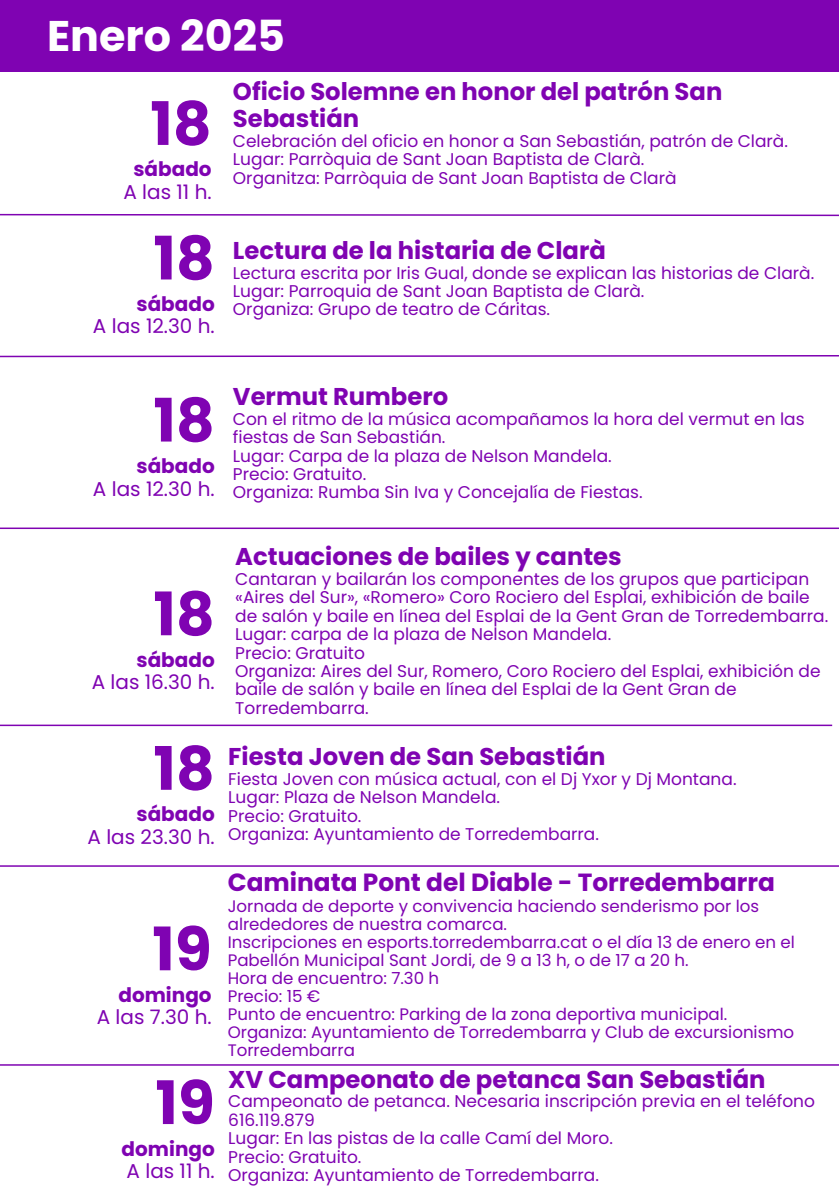
<style>
.page{position:relative;width:839px;height:1191px;background:#fff}
.page>*{position:absolute;margin:0;border:0;box-sizing:border-box;transform-origin:0 0}
.t1{font:700 60px "Poppins";color:#7f03b2}
.t2{font:700 42.8px "Poppins";color:#fff}
.t3{font:700 24.8px "Poppins";color:#7f03b2}
.t4{font:700 24.2px/27px "Poppins";color:#7f03b2}
.t5{font:20px/22.4px "Poppins";color:#7f03b2;text-align:right}
.t6{font:17px/18.4px "Poppins";color:#7f03b2}
.t7{font:16.6px/18px "Poppins";color:#7f03b2}
.s1{font-weight:700}
</style>
<div class="page">
<div style="left:0;top:0;width:838px;height:71px;background:#7f03b2"></div>
<hr style="left:0;top:528px;width:838px;height:1px;background:#7f03b2">
<svg style="left:0;top:355px;width:838px;height:3px"></svg>
<svg style="left:0;top:213px;width:838px;height:4px"></svg>
<hr style="left:0;top:725px;width:832px;height:1px;background:#7f03b2">
<hr style="left:0;top:865px;width:838px;height:2px;background:#7f03b2">
<hr style="left:0;top:1064px;width:838px;height:2px;background:#7f03b2">
<h1 class="t2" style="left:47px;top:6px;width:239px">Enero 2025</h1>
<p class="t1" style="left:150px;top:82px;width:63px">18</p>
<p class="t5" style="left:123px;top:158px;width:90px;text-align:center"><span class="s1">sábado<br></span>A las 11 h.</p>
<h2 class="t1" style="left:153px;top:216px;width:63px">18</h2>
<h2 class="t5" style="left:93px;top:293px;width:123px"><span class="s1">sábado<br></span>A las 12.30 h.</h2>
<p class="t4" style="left:233px;top:78px;width:491px">Oficio Solemne en honor del patrón San<br>Sebastián</p>
<p class="t6" style="left:233px;top:132px;width:556px">Celebración del oficio en honor a San Sebastián, patrón de Clarà.</p>
<p class="t6" style="left:233px;top:150px;width:413px">Lugar: Parròquia de Sant Joan Baptista de Clarà.</p>
<p class="t6" style="left:233px;top:169px;width:445px">Organitza: Parròquia de Sant Joan Baptista de Clarà</p>
<p class="t4" style="left:233px;top:237px;width:374px">Lectura de la histaria de Clarà</p>
<p class="t6" style="left:233px;top:263px;width:583px">Lectura escrita por Iris Gual, donde se explican las historias de Clarà.</p>
<p class="t6" style="left:233px;top:282px;width:413px">Lugar: Parroquia de Sant Joan Baptista de Clarà.</p>
<p class="t6" style="left:233px;top:300px;width:319px">Organiza: Grupo de teatro de Cáritas.</p>
<p class="t1" style="left:153px;top:379px;width:63px">18</p>
<p class="t5" style="left:93px;top:455px;width:123px"><span class="s1">sábado<br></span>A las 12.30 h.</p>
<h2 class="t4" style="left:233px;top:383px;width:217px">Vermut Rumbero</h2>
<p class="t6" style="left:233px;top:410px;width:573px">Con el ritmo de la música acompañamos la hora del vermut en las fiestas de San Sebastián.</p>
<p class="t6" style="left:233px;top:446px;width:380px">Lugar: Carpa de la plaza de Nelson Mandela.</p>
<p class="t6" style="left:233px;top:465px;width:135px">Precio: Gratuito.</p>
<p class="t6" style="left:233px;top:483px;width:411px">Organiza: Rumba Sin Iva y Concejalía de Fiestas.</p>
<p class="t1" style="left:153px;top:572px;width:63px">18</p>
<p class="t5" style="left:92px;top:649px;width:124px"><span class="s1">sábado<br></span>A las 16.30 h.</p>
<p class="t1" style="left:153px;top:727px;width:63px">18</p>
<p class="t5" style="left:88px;top:803px;width:129px"><span class="s1">sábado<br></span>A las 23.30 h.</p>
<p class="t1" style="left:152px;top:907px;width:61px">19</p>
<p class="t5" style="left:97px;top:984px;width:116px"><span class="s1">domingo<br></span>A las 7.30 h.</p>
<p class="t1" style="left:155px;top:1061px;width:61px">19</p>
<p class="t5" style="left:122px;top:1137px;width:95px;text-align:left"><span class="s1">domingo<br></span>A las 11 h.</p>
<h2 class="t4" style="left:235px;top:543px;width:388px">Actuaciones de bailes y cantes</h2>
<p class="t6" style="left:235px;top:570px;width:594px">Cantaran y bailarán los componentes de los grupos que participan «Aires del Sur», «Romero» Coro Rociero del Esplai, exhibición de baile de salón y baile en línea del Esplai de la Gent Gran de Torredembarra.</p>
<p class="t6" style="left:235px;top:625px;width:377px">Lugar: carpa de la plaza de Nelson Mandela.</p>
<p class="t6" style="left:235px;top:644px;width:131px">Precio: Gratuito</p>
<p class="t6" style="left:235px;top:662px;width:586px">Organiza: Aires del Sur, Romero, Coro Rociero del Esplai, exhibición de baile de salón y baile en línea del Esplai de la Gent Gran de<br>Torredembarra.</p>
<p class="t4" style="left:228px;top:743px;width:379px">Fiesta Joven de San Sebastián</p>
<p class="t6" style="left:228px;top:770px;width:510px">Fiesta Joven con música actual, con el Dj Yxor y Dj Montana.</p>
<h2 class="t6" style="left:228px;top:788px;width:273px">Lugar: Plaza de Nelson Mandela.</h2>
<p class="t6" style="left:228px;top:807px;width:135px">Precio: Gratuito.</p>
<p class="t6" style="left:228px;top:825px;width:372px">Organiza: Ayuntamiento de Torredembarra.</p>
<p class="t3" style="left:228px;top:865px;width:548px">Caminata Pont del Diable - Torredembarra</p>
<p class="t7" style="left:228px;top:897px;width:533px">Jornada de deporte y convivencia haciendo senderismo por los alrededores de nuestra comarca.</p>
<p class="t7" style="left:228px;top:933px;width:568px">Inscripciones en esports.torredembarra.cat o el día 13 de enero en el<br>Pabellón Municipal Sant Jordi, de 9 a 13 h, o de 17 a 20 h.</p>
<h2 class="t7" style="left:228px;top:969px;width:213px">Hora de encuentro: 7.30 h</h2>
<p class="t7" style="left:228px;top:987px;width:94px">Precio: 15 €</p>
<p class="t7" style="left:228px;top:1006px;width:501px">Punto de encuentro: Parking de la zona deportiva municipal.</p>
<p class="t7" style="left:228px;top:1024px;width:568px">Organiza: Ayuntamiento de Torredembarra y Club de excursionismo<br>Torredembarra</p>
<p class="t4" style="left:228px;top:1066px;width:539px">XV Campeonato de petanca San Sebastián</p>
<p class="t6" style="left:228px;top:1092px;width:588px">Campeonato de petanca. Necesaria inscripción previa en el teléfono<br>616.119.879</p>
<h2 class="t6" style="left:228px;top:1129px;width:386px">Lugar: En las pistas de la calle Camí del Moro.</h2>
<p class="t6" style="left:228px;top:1148px;width:135px">Precio: Gratuito.</p>
<p class="t6" style="left:228px;top:1166px;width:372px">Organiza: Ayuntamiento de Torredembarra.</p>
</div>
